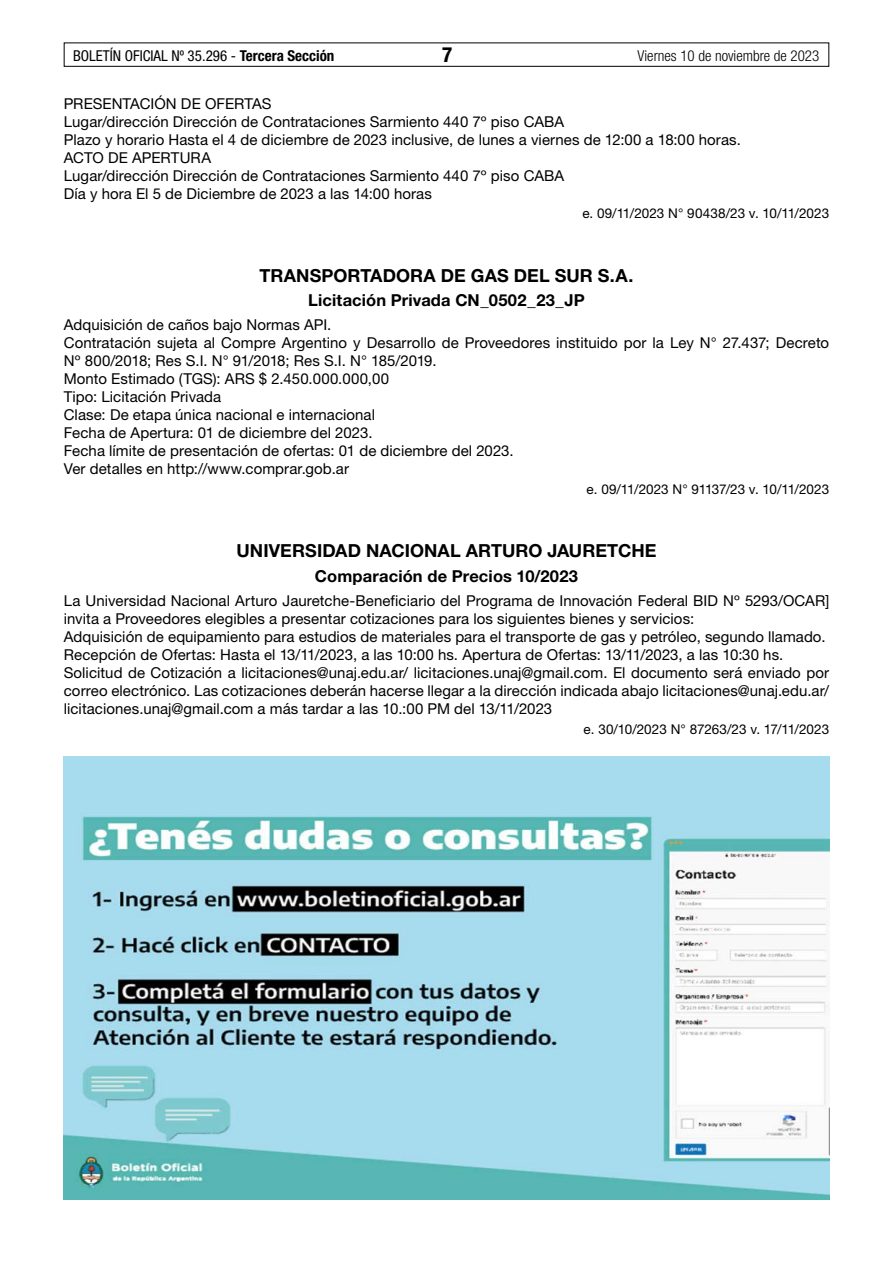
<style>
.page{position:relative;width:893px;height:1263px;background:#fff}
.page>*{position:absolute;margin:0;border:0;box-sizing:border-box;transform-origin:0 0}
.t1{font:700 condensed 21px "Helvetica Neue LT Std";color:#000}
.t2{font:700 18px "Helvetica Neue LT Std";letter-spacing:.005em;color:#000}
.t3{font:700 16.5px "Helvetica Neue LT Std";letter-spacing:.01em;color:#000}
.t4{font:15px/18px "Helvetica Neue LT Std";letter-spacing:.005em;color:#000}
.t5{font:condensed 15px "Helvetica Neue LT Std";color:#000}
.t6{font:300 condensed 15px "Helvetica Neue LT Std";color:#000}
.t7{font:13.5px "Helvetica Neue LT Std";letter-spacing:-.005em;color:#000}
.s1{font-weight:700}
</style>
<div class="page">
<div style="left:64px;top:43px;width:765px;height:24px;border:1px solid #000"></div>
<img style="left:64px;top:757px;width:765px;height:442px">
<p class="t5" style="left:73px;top:47px;width:263px">BOLETÍN OFICIAL Nº 35.296 - <span class="s1">Tercera Sección</span></p>
<h1 class="t1" style="left:442px;top:42px;width:12px">7</h1>
<p class="t6" style="left:638px;top:47px;width:183px">Viernes 10 de noviembre de 2023</p>
<p class="t4" style="left:64px;top:94px;width:679px">PRESENTACIÓN DE OFERTAS<br>Lugar/dirección Dirección de Contrataciones Sarmiento 440 7º piso CABA<br>Plazo y horario Hasta el 4 de diciembre de 2023 inclusive, de lunes a viernes de 12:00 a 18:00 horas.<br>ACTO DE APERTURA<br>Lugar/dirección Dirección de Contrataciones Sarmiento 440 7º piso CABA<br>Día y hora El 5 de Diciembre de 2023 a las 14:00 horas</p>
<p class="t7" style="left:582px;top:205px;width:248px">e. 09/11/2023 N° 90438/23 v. 10/11/2023</p>
<p class="t2" style="left:259px;top:264px;width:375px">TRANSPORTADORA DE GAS DEL SUR S.A.</p>
<p class="t3" style="left:308px;top:290px;width:278px">Licitación Privada CN_0502_23_JP</p>
<p class="t4" style="left:64px;top:316px;width:767px">Adquisición de caños bajo Normas API.<br>Contratación sujeta al Compre Argentino y Desarrollo de Proveedores instituido por la Ley N° 27.437; Decreto Nº 800/2018; Res S.I. N° 91/2018; Res S.I. N° 185/2019.<br>Monto Estimado (TGS): ARS $ 2.450.000.000,00<br>Tipo: Licitación Privada<br>Clase: De etapa única nacional e internacional<br>Fecha de Apertura: 01 de diciembre del 2023.<br>Fecha límite de presentación de ofertas: 01 de diciembre del 2023.<br>Ver detalles en http://www.comprar.gob.ar</p>
<p class="t7" style="left:587px;top:481px;width:244px">e. 09/11/2023 N° 91137/23 v. 10/11/2023</p>
<p class="t2" style="left:237px;top:540px;width:421px">UNIVERSIDAD NACIONAL ARTURO JAURETCHE</p>
<p class="t3" style="left:315px;top:566px;width:265px">Comparación de Precios 10/2023</p>
<p class="t4" style="left:64px;top:592px;width:767px">La Universidad Nacional Arturo Jauretche-Beneficiario del Programa de Innovación Federal BID Nº 5293/OCAR] invita a Proveedores elegibles a presentar cotizaciones para los siguientes bienes y servicios:<br>Adquisición de equipamiento para estudios de materiales para el transporte de gas y petróleo, segundo llamado.<br>Recepción de Ofertas: Hasta el 13/11/2023, a las 10:00 hs. Apertura de Ofertas: 13/11/2023, a las 10:30 hs.<br>Solicitud de Cotización a licitaciones@unaj.edu.ar/ licitaciones.unaj@gmail.com. El documento será enviado por correo electrónico. Las cotizaciones deberán hacerse llegar a la dirección indicada abajo licitaciones@unaj.edu.ar/ licitaciones.unaj@gmail.com a más tardar a las 10.:00 PM del 13/11/2023</p>
<p class="t7" style="left:584px;top:721px;width:247px">e. 30/10/2023 N° 87263/23 v. 17/11/2023</p>
</div>
